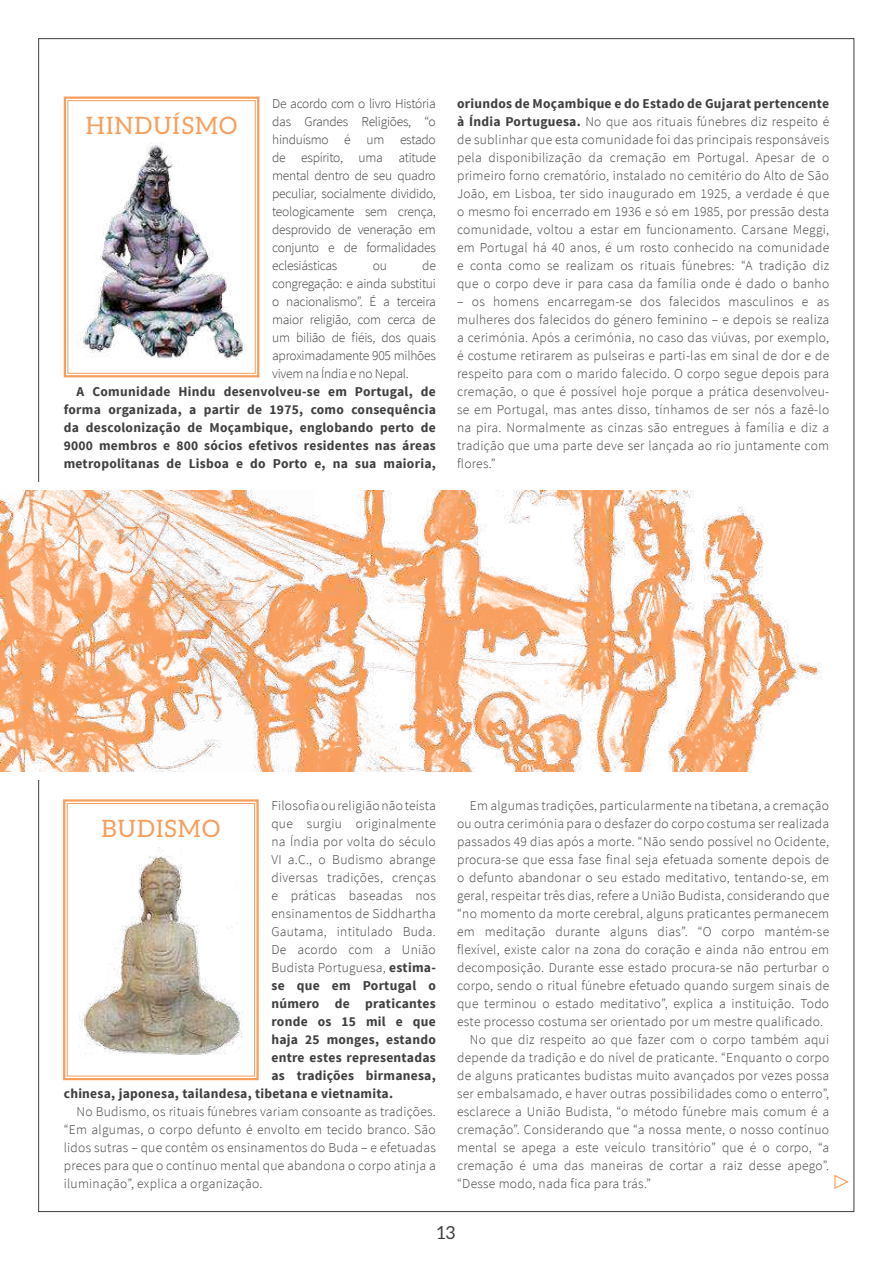
<style>
.page{position:relative;width:893px;height:1263px;background:#fff}
.page>*{position:absolute;margin:0;border:0;box-sizing:border-box;transform-origin:0 0}
.t1{font:24px "Aleo";letter-spacing:.05em;color:#f89e5c}
.t2{font:18px "Aleo";color:#404042}
.t3{font:300 13.5px/18px "Source Sans Pro";letter-spacing:.02em;color:#404042;text-align:justify}
.t4{font:700 13.5px/18px "Source Sans Pro";letter-spacing:.02em;color:#404042;text-align:justify}
.s1{font-weight:700}
</style>
<div class="page">
<svg style="left:63px;top:96px;width:197px;height:282px"></svg>
<div style="left:68px;top:100px;width:188px;height:274px;border:1px solid #f89e5c"></div>
<img style="left:76px;top:142px;width:171px;height:221px">
<svg style="left:63px;top:799px;width:196px;height:282px"></svg>
<div style="left:67px;top:803px;width:188px;height:273px;border:1px solid #f89e5c"></div>
<img style="left:78px;top:847px;width:165px;height:210px">
<img style="left:0;top:491px;width:822px;height:281px">
<svg style="left:834px;top:1174px;width:15px;height:15px"></svg>
<p class="t3" style="left:272px;top:95px;width:165px">De acordo com o livro História das Grandes Religiões, “o hinduísmo é um estado de espírito, uma atitude mental dentro de seu quadro peculiar, socialmente dividido, teologicamente sem crença, desprovido de veneração em conjunto e de formalidades eclesiásticas</p>
<h1 class="t1" style="left:86px;top:112px;width:153px">HINDUÍSMO</h1>
<p class="t3" style="left:272px;top:257px;width:165px;text-indent:150px">de congregação: e ainda substitui o nacionalismo”. É a terceira maior religião, com cerca de um bilião de fiéis, dos quais aproximadamente 905 milhões vivem na Índia e no Nepal.</p>
<p class="t4" style="left:64px;top:383px;width:374px;text-indent:13px">A Comunidade Hindu desenvolveu-se em Portugal, de forma organizada, a partir de 1975, como consequência da descolonização de Moçambique, englobando perto de 9000 membros e 800 sócios efetivos residentes nas áreas metropolitanas de Lisboa e do Porto e, na sua maioria,</p>
<p class="t3" style="left:373px;top:257px;width:16px">ou</p>
<p class="t3" style="left:457px;top:94px;width:374px"><span class="s1">oriundos de Moçambique e do Estado de Gujarat pertencente à Índia Portuguesa.</span> No que aos rituais fúnebres diz respeito é de sublinhar que esta comunidade foi das principais responsáveis pela disponibilização da cremação em Portugal. Apesar de o primeiro forno crematório, instalado no cemitério do Alto de São João, em Lisboa, ter sido inaugurado em 1925, a verdade é que o mesmo foi encerrado em 1936 e só em 1985, por pressão desta comunidade, voltou a estar em funcionamento. Carsane Meggi, em Portugal há 40 anos, é um rosto conhecido na comunidade e conta como se realizam os rituais fúnebres: “A tradição diz que o corpo deve ir para casa da família onde é dado o banho</p>
<p class="t3" style="left:457px;top:292px;width:374px">– os homens encarregam-se dos falecidos masculinos e as mulheres dos falecidos do género feminino – e depois se realiza a cerimónia. Após a cerimónia, no caso das viúvas, por exemplo, é costume retirarem as pulseiras e parti-las em sinal de dor e de respeito para com o marido falecido. O corpo segue depois para cremação, o que é possível hoje porque a prática desenvolveu&shy;se em Portugal, mas antes disso, tínhamos de ser nós a fazê-lo na pira. Normalmente as cinzas são entregues à família e diz a tradição que uma parte deve ser lançada ao rio juntamente com flores.”</p>
<p class="t3" style="left:271px;top:797px;width:166px">Filosofia ou religião não teísta</p>
<p class="t3" style="left:271px;top:815px;width:166px">que surgiu originalmente</p>
<p class="t3" style="left:271px;top:833px;width:166px">na Índia por volta do século</p>
<p class="t3" style="left:271px;top:851px;width:166px">VI a.C., o Budismo abrange</p>
<p class="t3" style="left:271px;top:869px;width:166px">diversas tradições, crenças</p>
<p class="t3" style="left:271px;top:887px;width:166px">e práticas baseadas nos</p>
<p class="t3" style="left:271px;top:905px;width:166px">ensinamentos de Siddhartha</p>
<p class="t3" style="left:271px;top:923px;width:166px">Gautama, intitulado Buda.</p>
<p class="t3" style="left:271px;top:941px;width:166px">De acordo com a União</p>
<p class="t3" style="left:271px;top:959px;width:166px">Budista Portuguesa, <span class="s1">estima-</span></p>
<p class="t4" style="left:271px;top:977px;width:166px">se que em Portugal o</p>
<p class="t4" style="left:271px;top:995px;width:166px">número de praticantes</p>
<p class="t4" style="left:271px;top:1013px;width:166px">ronde os 15 mil e que</p>
<p class="t4" style="left:271px;top:1031px;width:166px">haja 25 monges, estando</p>
<p class="t4" style="left:271px;top:1049px;width:166px">entre estes representadas</p>
<p class="t4" style="left:271px;top:1067px;width:166px">as tradições birmanesa,</p>
<p class="t4" style="left:64px;top:1085px;width:331px">chinesa, japonesa, tailandesa, tibetana e vietnamita.</p>
<p class="t3" style="left:64px;top:1103px;width:374px;text-indent:13px">No Budismo, os rituais fúnebres variam consoante as tradições. “Em algumas, o corpo defunto é envolto em tecido branco. São lidos sutras – que contêm os ensinamentos do Buda – e efetuadas preces para que o contínuo mental que abandona o corpo atinja a iluminação”, explica a organização.</p>
<h1 class="t1" style="left:102px;top:815px;width:120px">BUDISMO</h1>
<p class="t3" style="left:470px;top:796px;width:361px">Em algumas tradições, particularmente na tibetana, a cremação</p>
<p class="t3" style="left:457px;top:814px;width:374px">ou outra cerimónia para o desfazer do corpo costuma ser realizada</p>
<p class="t3" style="left:457px;top:832px;width:374px">passados 49 dias após a morte. “Não sendo possível no Ocidente,</p>
<p class="t3" style="left:457px;top:850px;width:374px">procura-se que essa fase final seja efetuada somente depois de</p>
<p class="t3" style="left:457px;top:868px;width:374px">o defunto abandonar o seu estado meditativo, tentando-se, em</p>
<p class="t3" style="left:457px;top:886px;width:374px">geral, respeitar três dias, refere a União Budista, considerando que</p>
<p class="t3" style="left:457px;top:904px;width:374px">“no momento da morte cerebral, alguns praticantes permanecem</p>
<p class="t3" style="left:457px;top:922px;width:374px">em meditação durante alguns dias”. “O corpo mantém-se</p>
<p class="t3" style="left:457px;top:940px;width:374px">flexível, existe calor na zona do coração e ainda não entrou em</p>
<p class="t3" style="left:457px;top:958px;width:374px">decomposição. Durante esse estado procura-se não perturbar o</p>
<p class="t3" style="left:457px;top:976px;width:374px">corpo, sendo o ritual fúnebre efetuado quando surgem sinais de</p>
<p class="t3" style="left:457px;top:994px;width:374px">que terminou o estado meditativo”, explica a instituição. Todo</p>
<p class="t3" style="left:457px;top:1012px;width:367px">este processo costuma ser orientado por um mestre qualificado.</p>
<p class="t3" style="left:470px;top:1030px;width:361px">No que diz respeito ao que fazer com o corpo também aqui</p>
<p class="t3" style="left:457px;top:1048px;width:374px">depende da tradição e do nível de praticante. “Enquanto o corpo</p>
<p class="t3" style="left:457px;top:1066px;width:374px">de alguns praticantes budistas muito avançados por vezes possa</p>
<p class="t3" style="left:457px;top:1084px;width:374px">ser embalsamado, e haver outras possibilidades como o enterro”,</p>
<p class="t3" style="left:457px;top:1102px;width:374px">esclarece a União Budista, “o método fúnebre mais comum é a</p>
<p class="t3" style="left:457px;top:1120px;width:374px">cremação”. Considerando que “a nossa mente, o nosso contínuo</p>
<p class="t3" style="left:457px;top:1138px;width:374px">mental se apega a este veículo transitório” que é o corpo, “a</p>
<p class="t3" style="left:457px;top:1156px;width:374px">cremação é uma das maneiras de cortar a raiz desse apego”.</p>
<p class="t3" style="left:457px;top:1174px;width:195px">“Desse modo, nada fica para trás.”</p>
<h2 class="t2" style="left:437px;top:1223px;width:19px">13</h2>
</div>
